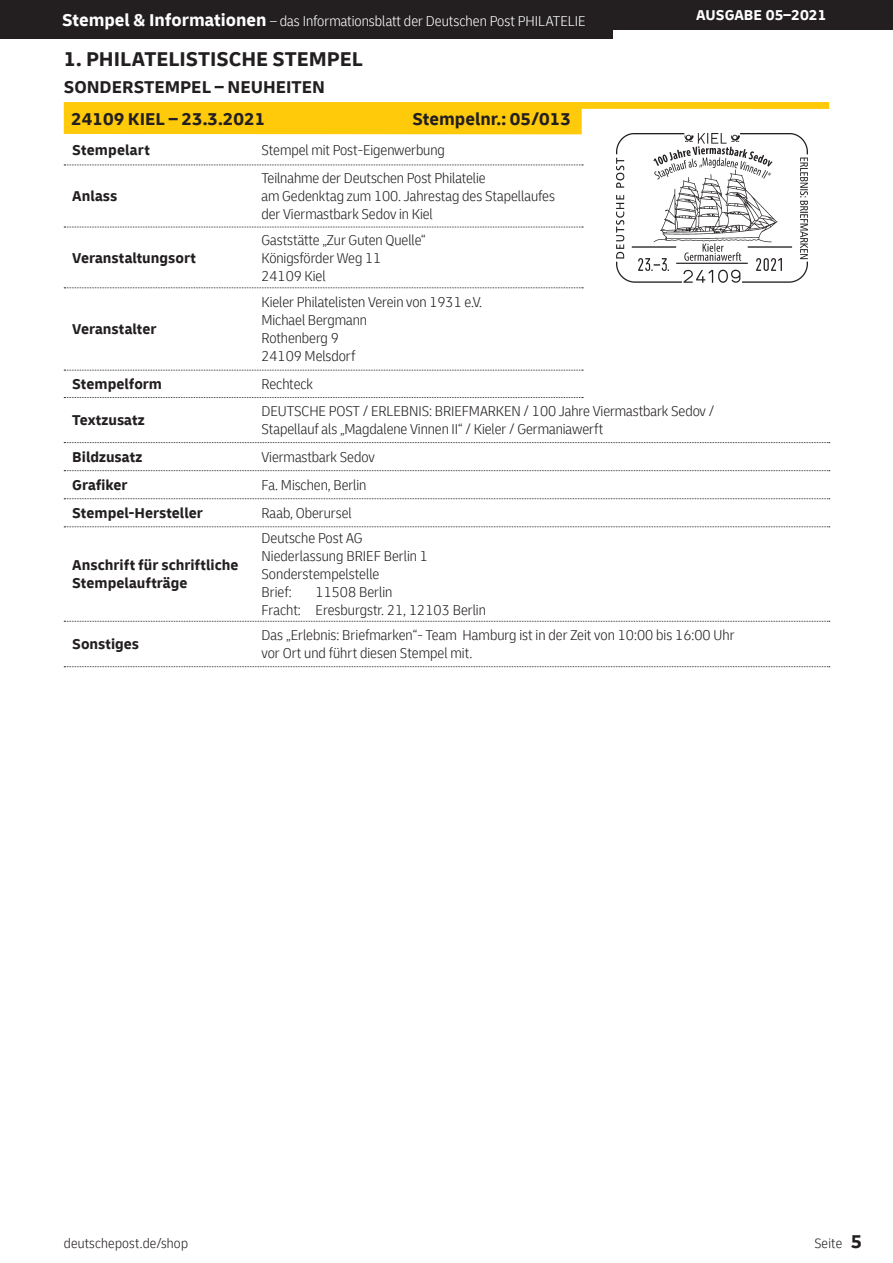
<style>
.page{position:relative;width:893px;height:1263px;background:#fff}
.page>*{position:absolute;margin:0;border:0;box-sizing:border-box;transform-origin:0 0}
.t1{font:700 21px "Delivery";color:#231f20}
.t2{font:700 18px "Delivery";color:#231f20}
.t3{font:300 condensed 15px/18px "Delivery";letter-spacing:-.005em;color:#231f20}
.t4{font:700 15px/28px "Delivery";color:#231f20}
.t5{font:300 condensed 15px "Delivery";color:#fff}
.t6{font:700 15px "Delivery";color:#fff}
.t7{font:300 condensed 14.25px "Delivery";letter-spacing:.015em;color:#231f20}
.s1{font-weight:700;font-stretch:normal;font-size:18px}
.s2{font-weight:700;font-stretch:normal;font-size:19.5px}
</style>
<div class="page">
<div style="left:0;top:0;width:893px;height:30px;background:#231f20"></div>
<div style="left:0;top:0;width:612px;height:38px;background:#231f20"></div>
<svg style="left:64px;top:102px;width:765px;height:32px"></svg>
<svg style="left:64px;top:165px;width:519px;height:1px"></svg>
<svg style="left:64px;top:227px;width:519px;height:1px"></svg>
<svg style="left:64px;top:287px;width:519px;height:1px"></svg>
<svg style="left:64px;top:370px;width:519px;height:1px"></svg>
<svg style="left:64px;top:397px;width:519px;height:1px"></svg>
<svg style="left:64px;top:442px;width:766px;height:1px"></svg>
<svg style="left:64px;top:470px;width:766px;height:1px"></svg>
<svg style="left:64px;top:498px;width:766px;height:1px"></svg>
<svg style="left:64px;top:526px;width:766px;height:1px"></svg>
<svg style="left:64px;top:621px;width:766px;height:1px"></svg>
<svg style="left:64px;top:666px;width:766px;height:1px"></svg>
<img style="left:617px;top:134px;width:191px;height:149px">
<p class="t5" style="left:62px;top:12px;width:525px"><span class="s1">Stempel &amp; Informationen</span> – das Informationsblatt der Deutschen Post PHILATELIE</p>
<p class="t6" style="left:696px;top:6px;width:132px">AUSGABE 05–2021</p>
<h1 class="t1" style="left:64px;top:46px;width:301px">1. PHILATELISTISCHE STEMPEL</h1>
<p class="t2" style="left:64px;top:76px;width:263px">SONDERSTEMPEL – NEUHEITEN</p>
<p class="t2" style="left:71px;top:108px;width:196px">24109 KIEL – 23.3.2021</p>
<p class="t2" style="left:412px;top:108px;width:160px">Stempelnr.: 05/013</p>
<p class="t4" style="left:72px;top:136px;width:79px">Stempelart</p>
<p class="t4" style="left:72px;top:182px;width:47px">Anlass</p>
<p class="t3" style="left:261px;top:136px;width:226px;line-height:27.9px">Stempel mit Post-Eigenwerbung<br>Teilnahme der Deutschen Post Philatelie</p>
<p class="t3" style="left:261px;top:187px;width:295px">am Gedenktag zum 100. Jahrestag des Stapellaufes der Viermastbark Sedov in Kiel</p>
<p class="t3" style="left:261px;top:230px;width:166px">Gaststätte „Zur Guten Quelle“<br>Königsförder Weg 11<br>24109 Kiel</p>
<p class="t3" style="left:261px;top:293px;width:222px">Kieler Philatelisten Verein von 1931 e.V.<br>Michael Bergmann<br>Rothenberg 9<br>24109 Melsdorf</p>
<p class="t4" style="left:72px;top:243px;width:125px">Veranstaltungsort</p>
<p class="t4" style="left:72px;top:315px;width:86px">Veranstalter</p>
<p class="t4" style="left:72px;top:370px;width:91px">Stempelform</p>
<p class="t4" style="left:72px;top:406px;width:74px">Textzusatz</p>
<p class="t4" style="left:72px;top:443px;width:132px">Bildzusatz<br>Grafiker<br>Stempel-Hersteller</p>
<p class="t4" style="left:72px;top:556px;width:168px;line-height:18px">Anschrift für schriftliche<br>Stempelaufträge</p>
<p class="t4" style="left:72px;top:630px;width:68px">Sonstiges</p>
<p class="t3" style="left:261px;top:370px;width:454px;line-height:27.2px">Rechteck<br>DEUTSCHE POST / ERLEBNIS: BRIEFMARKEN / 100 Jahre Viermastbark Sedov /</p>
<p class="t3" style="left:261px;top:415px;width:343px;line-height:27.9px">Stapellauf als „Magdalene Vinnen II“ / Kieler / Germaniawerft<br>Viermastbark Sedov<br>Fa. Mischen, Berlin<br>Raab, Oberursel</p>
<p class="t3" style="left:261px;top:529px;width:168px">Deutsche Post AG<br>Niederlassung BRIEF Berlin 1<br>Sonderstempelstelle<br>Brief:</p>
<p class="t3" style="left:261px;top:583px;width:226px;text-indent:54px">11508 Berlin<br>Fracht: Eresburgstr. 21, 12103 Berlin</p>
<p class="t3" style="left:261px;top:626px;width:475px">Das „Erlebnis: Briefmarken“- Team Hamburg ist in der Zeit von 10:00 bis 16:00 Uhr vor Ort und führt diesen Stempel mit.</p>
<p class="t7" style="left:64px;top:1235px;width:126px">deutschepost.de/shop</p>
<p class="t7" style="left:814px;top:1235px;width:50px">Seite <span class="s2">5</span></p>
</div>
